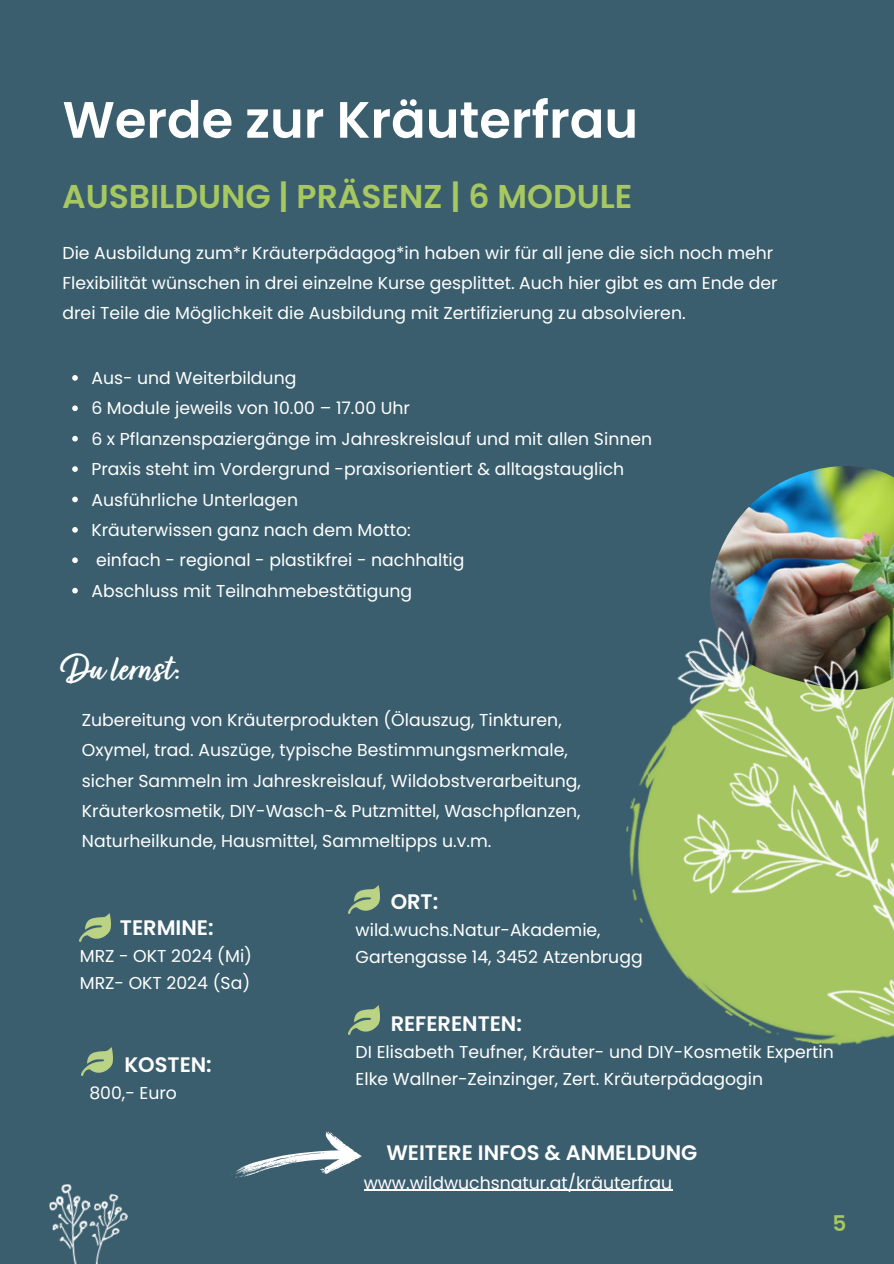
<style>
.page{position:relative;width:894px;height:1264px;background:#fff}
.page>*{position:absolute;margin:0;border:0;box-sizing:border-box;transform-origin:0 0}
.t1{font:600 51px "Poppins";color:#fff}
.t2{font:40.5px "Turbinado Bold Pro";color:#fff}
.t3{font:600 33px "Poppins";color:#a7c760}
.t4{font:600 21.6px "Poppins";color:#a7c760}
.t5{font:600 21px "Poppins";color:#fff}
.t6{font:17.25px/30.3px "Poppins";color:#fff}
</style>
<div class="page">
<div style="left:0;top:0;width:893px;height:1263px;background:#3a5e6d"></div>
<svg style="left:72px;top:375px;width:6px;height:6px"></svg>
<svg style="left:72px;top:405px;width:6px;height:6px"></svg>
<svg style="left:72px;top:436px;width:6px;height:5px"></svg>
<svg style="left:72px;top:466px;width:6px;height:6px"></svg>
<svg style="left:72px;top:496px;width:6px;height:6px"></svg>
<svg style="left:72px;top:527px;width:6px;height:5px"></svg>
<svg style="left:72px;top:557px;width:6px;height:6px"></svg>
<svg style="left:72px;top:588px;width:6px;height:5px"></svg>
<img style="left:80px;top:913px;width:30px;height:28px">
<img style="left:82px;top:1047px;width:30px;height:28px">
<img style="left:348px;top:885px;width:31px;height:28px">
<img style="left:348px;top:1005px;width:31px;height:29px">
<img style="left:578px;top:466px;width:315px;height:725px">
<svg style="left:231px;top:1131px;width:131px;height:47px"></svg>
<hr style="left:363px;top:1189px;width:309px;height:1px;background:#fff">
<img style="left:99px;top:1193px;width:29px;height:62px">
<img style="left:49px;top:1184px;width:50px;height:79px">
<p class="t1" style="left:62px;top:84px;width:577px">Werde zur Kräuterfrau</p>
<p class="t3" style="left:62px;top:173px;width:571px">AUSBILDUNG | PRÄSENZ | 6 MODULE</p>
<h2 class="t6" style="left:62px;top:237px;width:716px">Die Ausbildung zum*r Kräuterpädagog*in haben wir für all jene die sich noch mehr<br>Flexibilität wünschen in drei einzelne Kurse gesplittet. Auch hier gibt es am Ende der drei Teile die Möglichkeit die Ausbildung mit Zertifizierung zu absolvieren.</h2>
<h3 class="t6" style="left:91px;top:363px;width:206px">Aus- und Weiterbildung</h3>
<p class="t6" style="left:91px;top:393px;width:320px">6 Module jeweils von 10.00 – 17.00 Uhr</p>
<p class="t6" style="left:91px;top:423px;width:562px">6 x Pflanzenspaziergänge im Jahreskreislauf und mit allen Sinnen</p>
<p class="t6" style="left:91px;top:454px;width:534px">Praxis steht im Vordergrund -praxisorientiert &amp; alltagstauglich</p>
<p class="t6" style="left:91px;top:484px;width:208px">Ausführliche Unterlagen</p>
<p class="t6" style="left:91px;top:515px;width:321px">Kräuterwissen ganz nach dem Motto:</p>
<p class="t6" style="left:96px;top:545px;width:370px">einfach - regional - plastikfrei - nachhaltig</p>
<p class="t6" style="left:91px;top:575px;width:322px">Abschluss mit Teilnahmebestätigung</p>
<p class="t2" style="left:62px;top:646px;width:120px">Dulernst:</p>
<p class="t6" style="left:82px;top:704px;width:500px">Zubereitung von Kräuterprodukten (Ölauszug, Tinkturen, Oxymel, trad. Auszüge, typische Bestimmungsmerkmale, sicher Sammeln im Jahreskreislauf, Wildobstverarbeitung, Kräuterkosmetik, DIY-Wasch-&amp; Putzmittel, Waschpflanzen, Naturheilkunde, Hausmittel, Sammeltipps u.v.m.</p>
<p class="t5" style="left:120px;top:913px;width:95px">TERMINE:</p>
<p class="t6" style="left:80px;top:942px;width:174px;line-height:27px">MRZ - OKT 2024 (Mi)<br>MRZ- OKT 2024 (Sa)</p>
<p class="t5" style="left:124px;top:1050px;width:89px">KOSTEN:</p>
<p class="t6" style="left:89px;top:1078px;width:89px">800,- Euro</p>
<p class="t5" style="left:390px;top:887px;width:49px">ORT:</p>
<p class="t6" style="left:355px;top:916px;width:288px;line-height:27px">wild.wuchs.Natur-Akademie,<br>Gartengasse 14, 3452 Atzenbrugg</p>
<p class="t5" style="left:390px;top:1009px;width:133px">REFERENTEN:</p>
<p class="t6" style="left:355px;top:1038px;width:479px;line-height:27px">DI Elisabeth Teufner, Kräuter- und DIY-Kosmetik Expertin<br>Elke Wallner-Zeinzinger, Zert. Kräuterpädagogin</p>
<p class="t5" style="left:386px;top:1137px;width:312px">WEITERE INFOS &amp; ANMELDUNG</p>
<p class="t6" style="left:363px;top:1167px;width:310px">www.wildwuchsnatur.at/kräuterfrau</p>
<p class="t4" style="left:832px;top:1207px;width:15px">5</p>
</div>
